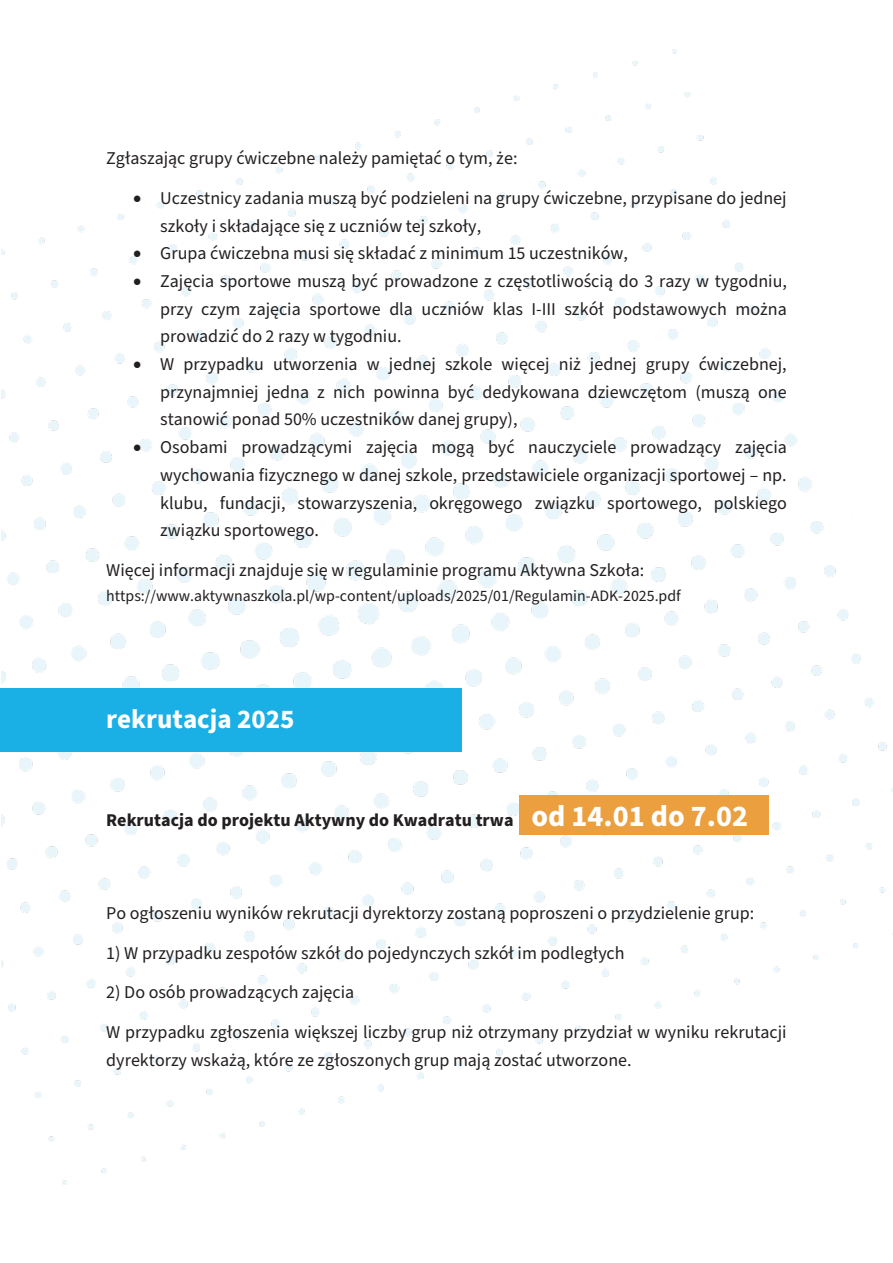
<style>
.page{position:relative;width:893px;height:1263px;background:#fff}
.page>*{position:absolute;margin:0;border:0;box-sizing:border-box;transform-origin:0 0}
.t1{font:700 27px "Source Sans Pro";color:#fff}
.t2{font:18px/27.6px "Source Sans Pro";color:#231f20;text-align:justify}
.t3{font:700 18px "Source Sans Pro";color:#231f20}
.t4{font:15.9px "Source Sans Pro";color:#231f20}
.s1{font-size:30px;color:#fff}
</style>
<div class="page">
<img style="left:1px;top:50px;width:892px;height:1134px">
<div style="left:0;top:689px;width:462px;height:63px;background:#1aafe5"></div>
<div style="left:520px;top:795px;width:249px;height:39px;background:#eb9f3e"></div>
<p class="t2" style="left:106px;top:145px;width:413px">Zgłaszając grupy ćwiczebne należy pamiętać o tym, że:</p>
<p class="t2" style="left:160px;top:185px;width:628px;text-indent:-27px">• Uczestnicy zadania muszą być podzieleni na grupy ćwiczebne, przypisane do jednej szkoły i składające się z uczniów tej szkoły,</p>
<p class="t2" style="left:133px;top:240px;width:496px">• Grupa ćwiczebna musi się składać z minimum 15 uczestników,</p>
<p class="t2" style="left:160px;top:268px;width:628px;text-indent:-27px">• Zajęcia sportowe muszą być prowadzone z częstotliwością do 3 razy w tygodniu, przy czym zajęcia sportowe dla uczniów klas I-III szkół podstawowych można prowadzić do 2 razy w tygodniu.</p>
<p class="t2" style="left:160px;top:351px;width:628px;text-indent:-27px">• W przypadku utworzenia w jednej szkole więcej niż jednej grupy ćwiczebnej, przynajmniej jedna z nich powinna być dedykowana dziewczętom (muszą one stanowić ponad 50% uczestników danej grupy),</p>
<p class="t2" style="left:160px;top:434px;width:628px;text-indent:-27px">• Osobami prowadzącymi zajęcia mogą być nauczyciele prowadzący zajęcia wychowania fizycznego w danej szkole, przedstawiciele organizacji sportowej – np. klubu, fundacji, stowarzyszenia, okręgowego związku sportowego, polskiego związku sportowego.</p>
<p class="t2" style="left:106px;top:557px;width:540px">Więcej informacji znajduje się w regulaminie programu Aktywna Szkoła:</p>
<p class="t4" style="left:106px;top:585px;width:576px">https://www.aktywnaszkola.pl/wp-content/uploads/2025/01/Regulamin-ADK-2025.pdf</p>
<h1 class="t1" style="left:106px;top:701px;width:190px">rekrutacja 2025</h1>
<p class="t3" style="left:106px;top:808px;width:643px">Rekrutacja do projektu Aktywny do Kwadratu trwa <span class="s1">od 14.01 do 7.02</span></p>
<p class="t2" style="left:106px;top:900px;width:650px">Po ogłoszeniu wyników rekrutacji dyrektorzy zostaną poproszeni o przydzielenie grup:</p>
<p class="t2" style="left:106px;top:939px;width:520px">1) W przypadku zespołów szkół do pojedynczych szkół im podległych</p>
<p class="t2" style="left:106px;top:979px;width:250px">2) Do osób prowadzących zajęcia</p>
<p class="t2" style="left:106px;top:1019px;width:682px">W przypadku zgłoszenia większej liczby grup niż otrzymany przydział w wyniku rekrutacji dyrektorzy wskażą, które ze zgłoszonych grup mają zostać utworzone.</p>
</div>
